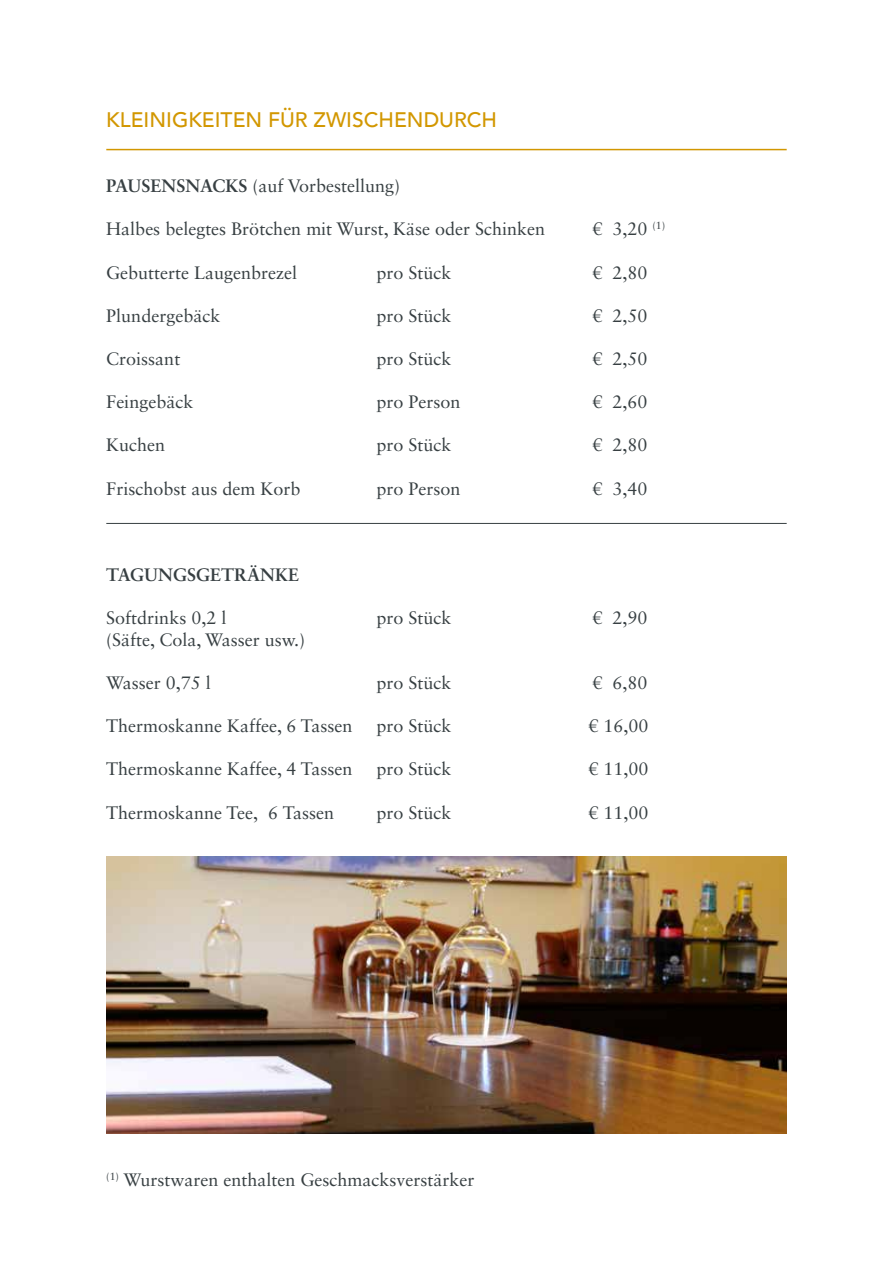
<style>
.page{position:relative;width:893px;height:1263px;background:#fff}
.page>*{position:absolute;margin:0;border:0;box-sizing:border-box;transform-origin:0 0}
.t1{font:500 21px "Avenir";color:#d29700}
.t2{font:18px "Sabon LT Std";color:#373f42}
.t3{font:700 18px "Sabon LT Std";color:#373f42}
.s1{font-weight:700}
</style>
<div class="page">
<hr style="left:106px;top:149px;width:681px;height:1px;background:#d29700">
<hr style="left:106px;top:523px;width:681px;height:1px;background:#373f42">
<img style="left:106px;top:857px;width:681px;height:276px">
<p class="t1" style="left:106px;top:102px;width:392px">KLEINIGKEITEN FÜR ZWISCHENDURCH</p>
<p class="t2" style="left:106px;top:175px;width:295px"><span class="s1">PAUSENSNACKS</span> (auf Vorbestellung)</p>
<p class="t2" style="left:106px;top:218px;width:440px">Halbes belegtes Brötchen mit Wurst, Käse oder Schinken</p>
<p class="t2" style="left:592px;top:218px;width:74px">€ 3,20 <sup>(1)</sup></p>
<p class="t2" style="left:106px;top:262px;width:192px">Gebutterte Laugenbrezel</p>
<p class="t2" style="left:376px;top:262px;width:77px">pro Stück</p>
<p class="t2" style="left:592px;top:262px;width:57px">€ 2,80</p>
<p class="t2" style="left:106px;top:305px;width:116px">Plundergebäck</p>
<p class="t2" style="left:376px;top:305px;width:77px">pro Stück</p>
<p class="t2" style="left:592px;top:305px;width:57px">€ 2,50</p>
<p class="t2" style="left:106px;top:348px;width:76px">Croissant</p>
<p class="t2" style="left:376px;top:348px;width:77px">pro Stück</p>
<p class="t2" style="left:592px;top:348px;width:57px">€ 2,50</p>
<p class="t2" style="left:106px;top:391px;width:89px">Feingebäck</p>
<p class="t2" style="left:376px;top:391px;width:86px">pro Person</p>
<p class="t2" style="left:592px;top:391px;width:57px">€ 2,60</p>
<p class="t2" style="left:106px;top:434px;width:61px">Kuchen</p>
<p class="t2" style="left:376px;top:434px;width:77px">pro Stück</p>
<p class="t2" style="left:592px;top:434px;width:57px">€ 2,80</p>
<p class="t2" style="left:106px;top:478px;width:196px">Frischobst aus dem Korb</p>
<p class="t2" style="left:376px;top:478px;width:86px">pro Person</p>
<p class="t2" style="left:592px;top:478px;width:57px">€ 3,40</p>
<p class="t3" style="left:106px;top:563px;width:194px">TAGUNGSGETRÄNKE</p>
<p class="t2" style="left:106px;top:607px;width:122px">Softdrinks 0,2 l</p>
<p class="t2" style="left:376px;top:607px;width:77px">pro Stück</p>
<p class="t2" style="left:592px;top:607px;width:57px">€ 2,90</p>
<p class="t2" style="left:106px;top:629px;width:200px">(Säfte, Cola, Wasser usw.)</p>
<p class="t2" style="left:106px;top:672px;width:106px">Wasser 0,75 l</p>
<p class="t2" style="left:376px;top:672px;width:77px">pro Stück</p>
<p class="t2" style="left:592px;top:672px;width:57px">€ 6,80</p>
<p class="t2" style="left:106px;top:715px;width:248px">Thermoskanne Kaffee, 6 Tassen</p>
<p class="t2" style="left:376px;top:715px;width:77px">pro Stück</p>
<p class="t2" style="left:588px;top:715px;width:62px">€ 16,00</p>
<p class="t2" style="left:106px;top:758px;width:248px">Thermoskanne Kaffee, 4 Tassen</p>
<p class="t2" style="left:376px;top:758px;width:77px">pro Stück</p>
<p class="t2" style="left:588px;top:758px;width:62px">€ 11,00</p>
<p class="t2" style="left:106px;top:802px;width:229px">Thermoskanne Tee, 6 Tassen</p>
<p class="t2" style="left:376px;top:802px;width:77px">pro Stück</p>
<p class="t2" style="left:588px;top:802px;width:62px">€ 11,00</p>
<p class="t2" style="left:106px;top:1169px;width:370px"><sup>(1)</sup> Wurstwaren enthalten Geschmacksverstärker</p>
</div>
